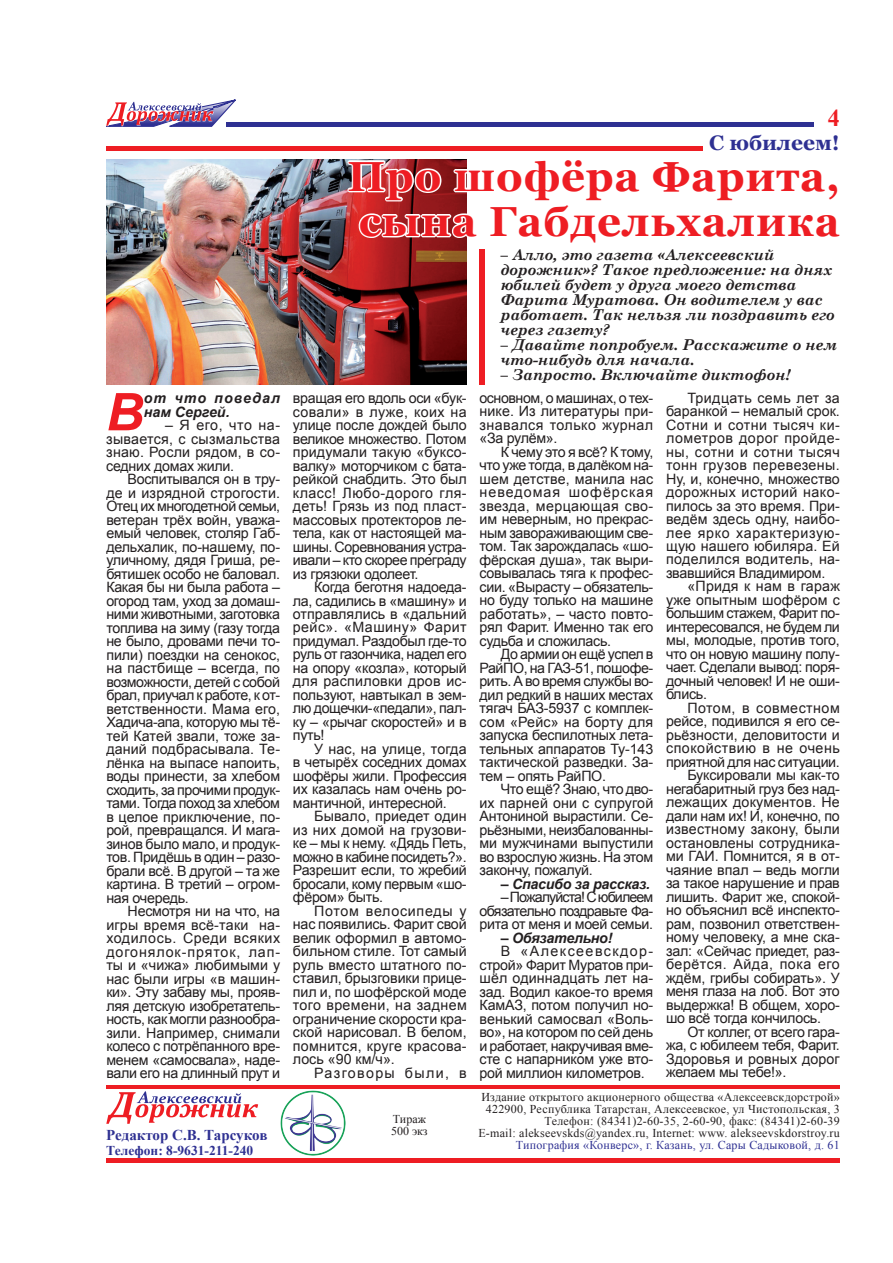
<style>
.page{position:relative;width:893px;height:1263px;background:#fff}
.page>*{position:absolute;margin:0;border:0;box-sizing:border-box;transform-origin:0 0}
.t1{font:italic 700 51.9px "Arial";color:#ee1d23}
.t2{font:700 42px/45px "Georgia";letter-spacing:.02em;color:#ee1d23}
.t3{font:700 24px "Times New Roman";color:#ee1d23}
.t4{font:700 21px "Georgia";color:#2e3092}
.t5{font:italic 700 15px/15px "Century Schoolbook";color:#231f20}
.t6{font:700 15px "Times New Roman";letter-spacing:-.005em;color:#2e3092}
.t7{font:14.25px/13.5px "Arial";letter-spacing:-.02em;color:#231f20;text-align:justify}
.t8{font:14.25px "Arial";letter-spacing:.035em;color:#231f20}
.t9{font:14.25px "Arial";letter-spacing:.005em;color:#231f20}
.t10{font:italic 700 14.25px "Arial";letter-spacing:-.02em;color:#231f20}
.t11{font:italic 700 14.25px/13.5px "Arial";letter-spacing:.055em;color:#231f20}
.t12{font:14.25px "Arial";letter-spacing:.01em;color:#231f20}
.t13{font:14.25px "Arial";letter-spacing:.02em;color:#231f20}
.t14{font:14.25px "Arial";color:#231f20}
.t15{font:14.25px "Arial";letter-spacing:.015em;color:#231f20}
.t16{font:14.25px "Arial";letter-spacing:.095em;color:#231f20}
.t17{font:700 13.5px "Times New Roman";color:#2e3092}
.t18{font:12px/12px "Times New Roman";letter-spacing:.02em;color:#231f20;text-align:right}
.t19{font:12px "Times New Roman";letter-spacing:.02em;color:#2e3092}
.t20{font:12px/12px "Times New Roman";color:#231f20}
</style>
<div class="page">
<img style="left:106px;top:159px;width:361px;height:226px">
<hr style="left:226px;top:122px;width:587px;height:4px;background:#2e3092">
<svg style="left:106px;top:100px;width:130px;height:26px"></svg>
<hr style="left:106px;top:146px;width:597px;height:4px;background:#ee1d23">
<img style="left:346px;top:159px;width:121px;height:86px">
<div style="left:106px;top:1158px;width:734px;height:5px;background:#ee1d23"></div>
<hr style="left:106px;top:1085px;width:734px;height:3px;background:#ee1d23">
<svg style="left:106px;top:1091px;width:152px;height:33px"></svg>
<img style="left:280px;top:1090px;width:66px;height:66px">
<div style="left:479px;top:249px;width:6px;height:136px;background:#ee1d23"></div>
<h1 class="t1" style="left:106px;top:377px;width:39px">В</h1>
<p class="t11" style="left:144px;top:392px;width:138px">от что поведал нам Сергей.</p>
<p class="t7" style="left:106px;top:419px;width:175px;text-indent:59px">– Я его, что на&shy;зывается, с сызмальства знаю. Росли рядом, в со&shy;седних домах жили.</p>
<p class="t7" style="left:106px;top:473px;width:175px;text-indent:21px">Воспитывался он в тру&shy;де и изрядной строгости.<br>Отец их многодетной семьи, ветеран трёх войн, уважа&shy;емый человек, столяр Габ&shy;дельхалик, по-нашему, по&shy;уличному, дядя Гриша, ре&shy;бятишек особо не баловал.<br>Какая бы ни была работа – огород там, уход за домаш&shy;ними животными, заготовка топлива на зиму (газу тогда не было, дровами печи то&shy;пили) поездки на сенокос, на пастбище – всегда, по возможности, детей с собой брал, приучал к работе, к от&shy;ветственности. Мама его, Хадича-апа, которую мы тё&shy;тей Катей звали, тоже за&shy;даний подбрасывала. Те&shy;лёнка на выпасе напоить, воды принести, за хлебом сходить, за прочими продук&shy;тами. Тогда поход за хлебом в целое приключение, по&shy;рой, превращался. И мага&shy;зинов было мало, и продук&shy;тов. Придёшь в один – разо&shy;брали всё. В другой – та же картина. В третий – огром&shy;ная очередь.</p>
<p class="t7" style="left:106px;top:904px;width:175px;text-indent:21px">Несмотря ни на что, на игры время всё-таки на&shy;ходилось. Среди всяких догонялок-пряток, лап&shy;ты и «чижа» любимыми у нас были игры «в машин&shy;ки». Эту забаву мы, прояв&shy;ляя детскую изобретатель&shy;ность, как могли разнообра&shy;зили. Например, снимали колесо с потрёпанного вре&shy;менем «самосвала», наде&shy;вали его на длинный прут и</p>
<p class="t6" style="left:106px;top:1124px;width:163px">Редактор С.В. Тарсуков</p>
<p class="t17" style="left:106px;top:1141px;width:148px">Телефон: 8-9631-211-240</p>
<h3 class="t3" style="left:828px;top:102px;width:13px">4</h3>
<h3 class="t4" style="left:709px;top:130px;width:132px">С юбилеем!</h3>
<h2 class="t2" style="left:348px;top:154px;width:494px">Про шофёра Фарита, сына Габдельхалика</h2>
<p class="t7" style="left:293px;top:391px;width:175px">вращая его вдоль оси «бук&shy;совали» в луже, коих на улице после дождей было великое множество. Потом придумали такую «буксо&shy;валку» моторчиком с бата&shy;рейкой снабдить. Это был класс! Любо-дорого гля&shy;деть! Грязь из под пласт&shy;массовых протекторов ле&shy;тела, как от настоящей ма&shy;шины. Соревнования устра&shy;ивали – кто скорее преграду из грязюки одолеет.</p>
<p class="t7" style="left:293px;top:580px;width:175px;text-indent:21px">Когда беготня надоеда&shy;ла, садились в «машину» и отправлялись в «дальний рейс». «Машину» Фарит придумал. Раздобыл где-то руль от газончика, надел его на опору «козла», который для распиловки дров ис&shy;пользуют, навтыкал в зем&shy;лю дощечки-«педали», пал&shy;ку – «рычаг скоростей» и в путь!</p>
<p class="t7" style="left:293px;top:742px;width:175px;text-indent:21px">У нас, на улице, тогда в четырёх соседних домах шофёры жили. Профессия их казалась нам очень ро&shy;мантичной, интересной.</p>
<p class="t7" style="left:293px;top:810px;width:175px;text-indent:21px">Бывало, приедет один из них домой на грузови&shy;ке – мы к нему. «Дядь Петь, можно в кабине посидеть?».<br>Разрешит если, то жребий бросали, кому первым «шо&shy;фёром» быть.</p>
<p class="t7" style="left:293px;top:904px;width:175px;text-indent:21px">Потом велосипеды у нас появились. Фарит свой велик оформил в автомо&shy;бильном стиле. Тот самый руль вместо штатного по&shy;ставил, брызговики прице&shy;пил и, по шофёрской моде того времени, на заднем ограничение скорости кра&shy;ской нарисовал. В белом, помнится, круге красова&shy;лось «90 км/ч».</p>
<p class="t16" style="left:314px;top:1063px;width:154px">Разговоры были, в</p>
<p class="t20" style="left:391px;top:1113px;width:38px">Тираж<br>500 экз</p>
<p class="t5" style="left:501px;top:247px;width:336px">– Алло, это газета «Алексеевский дорожник»? Такое предложение: на днях юбилей будет у друга моего детства<br>Фарита Муратова. Он водителем у вас работает. Так нельзя ли поздравить его через газету?</p>
<p class="t5" style="left:501px;top:337px;width:338px">– Давайте попробуем. Расскажите о нем что-нибудь для начала.</p>
<p class="t5" style="left:501px;top:367px;width:291px">– Запросто. Включайте диктофон!</p>
<p class="t7" style="left:479px;top:391px;width:175px">основном, о машинах, о тех&shy;нике. Из литературы при&shy;знавался только журнал «За рулём».</p>
<p class="t7" style="left:479px;top:445px;width:175px;text-indent:21px">К чему это я всё? К тому, что уже тогда, в далёком на&shy;шем детстве, манила нас неведомая шофёрская звезда, мерцающая сво&shy;им неверным, но прекрас&shy;ным завораживающим све&shy;том. Так зарождалась «шо&shy;фёрская душа», так выри&shy;совывалась тяга к профес&shy;сии. «Вырасту – обязатель&shy;но буду только на машине работать», – часто повто&shy;рял Фарит. Именно так его судьба и сложилась.</p>
<p class="t7" style="left:479px;top:648px;width:175px;text-indent:21px">До армии он ещё успел в РайПО, на ГАЗ-51, пошофе&shy;рить. А во время службы во&shy;дил редкий в наших местах тягач БАЗ-5937 с комплек&shy;сом «Рейс» на борту для запуска беспилотных лета&shy;тельных аппаратов Ту-143 тактической разведки. За&shy;тем – опять РайПО.</p>
<p class="t7" style="left:479px;top:782px;width:175px;text-indent:21px">Что ещё? Знаю, что дво&shy;их парней они с супругой Антониной вырастили. Се&shy;рьёзными, неизбалованны&shy;ми мужчинами выпустили во взрослую жизнь. На этом закончу, пожалуй.</p>
<p class="t10" style="left:501px;top:874px;width:151px">– Спасибо за рассказ.</p>
<p class="t7" style="left:479px;top:890px;width:175px;text-indent:21px">– Пожалуйста! С юбилеем обязательно поздравьте Фа&shy;рита от меня и моей семьи.</p>
<p class="t10" style="left:501px;top:928px;width:113px">– Обязательно!</p>
<p class="t7" style="left:479px;top:944px;width:175px;text-indent:21px">В «Алексеевскдор&shy;строй» Фарит Муратов при&shy;шёл одиннадцать лет на&shy;зад. Водил какое-то время КамАЗ, потом получил но&shy;венький самосвал «Воль&shy;во», на котором по сей день и работает, накручивая вме&shy;сте с напарником уже вто&shy;рой миллион километров.</p>
<p class="t7" style="left:666px;top:391px;width:175px;text-indent:21px">Тридцать семь лет за баранкой – немалый срок.<br>Сотни и сотни тысяч ки&shy;лометров дорог пройде&shy;ны, сотни и сотни тысяч тонн грузов перевезены.<br>Ну, и, конечно, множество дорожных историй нако&shy;пилось за это время. При&shy;ведём здесь одну, наибо&shy;лее ярко характеризую&shy;щую нашего юбиляра. Ей поделился водитель, на&shy;звавшийся Владимиром.</p>
<p class="t7" style="left:666px;top:580px;width:175px;text-indent:21px">«Придя к нам в гараж уже опытным шофёром с большим стажем, Фарит по&shy;интересовался, не будем ли мы, молодые, против того, что он новую машину полу&shy;чает. Сделали вывод: поря&shy;дочный человек! И не оши&shy;блись.</p>
<p class="t8" style="left:687px;top:699px;width:154px">Потом, в совместном</p>
<p class="t7" style="left:666px;top:715px;width:175px">рейсе, подивился я его се-</p>
<p class="t9" style="left:666px;top:726px;width:175px">рьёзности, деловитости и</p>
<p class="t8" style="left:666px;top:739px;width:175px">спокойствию в не очень</p>
<p class="t7" style="left:666px;top:755px;width:175px">приятной для нас ситуации.</p>
<p class="t7" style="left:687px;top:769px;width:154px">Буксировали мы как-то</p>
<p class="t7" style="left:666px;top:782px;width:175px">негабаритный груз без над-</p>
<p class="t15" style="left:666px;top:793px;width:175px">лежащих документов. Не</p>
<p class="t7" style="left:666px;top:809px;width:175px">дали нам их! И, конечно, по</p>
<p class="t13" style="left:666px;top:820px;width:175px">известному закону, были</p>
<p class="t12" style="left:666px;top:833px;width:175px">остановлены сотрудника-</p>
<p class="t7" style="left:666px;top:850px;width:175px">ми ГАИ. Помнится, я в от-</p>
<p class="t7" style="left:666px;top:863px;width:175px">чаяние впал – ведь могли</p>
<p class="t7" style="left:666px;top:877px;width:175px">за такое нарушение и прав</p>
<p class="t7" style="left:666px;top:890px;width:175px">лишить. Фарит же, спокой-</p>
<p class="t7" style="left:666px;top:904px;width:175px">но объяснил всё инспекто-</p>
<p class="t7" style="left:666px;top:917px;width:175px">рам, позвонил ответствен-</p>
<p class="t14" style="left:666px;top:928px;width:175px">ному человеку, а мне ска-</p>
<p class="t7" style="left:666px;top:944px;width:175px">зал: «Сейчас приедет, раз-</p>
<p class="t8" style="left:666px;top:955px;width:175px">берётся. Айда, пока его</p>
<p class="t7" style="left:666px;top:971px;width:175px">ждём, грибы собирать». У</p>
<p class="t7" style="left:666px;top:985px;width:175px">меня глаза на лоб. Вот это</p>
<p class="t7" style="left:666px;top:998px;width:175px">выдержка! В общем, хоро-</p>
<p class="t7" style="left:666px;top:1012px;width:156px">шо всё тогда кончилось.</p>
<p class="t7" style="left:687px;top:1025px;width:154px">От коллег, от всего гара-</p>
<p class="t7" style="left:666px;top:1039px;width:175px">жа, с юбилеем тебя, Фарит.</p>
<p class="t9" style="left:666px;top:1049px;width:175px">Здоровья и ровных дорог</p>
<p class="t7" style="left:666px;top:1066px;width:122px">желаем мы тебе!».</p>
<p class="t18" style="left:478px;top:1091px;width:363px">Издание открытого акционерного общества «Алексеевскдорстрой» 422900, Республика Татарстан, Алексеевское, ул Чистопольская, 3<br>Телефон: (84341)2-60-35, 2-60-90, факс: (84341)2-60-39<br>E-mail: alekseevskds@yandex.ru, Internet: www. alekseevskdorstroy.ru</p>
<p class="t19" style="left:516px;top:1137px;width:325px">Типография «Конверс», г. Казань, ул. Сары Садыковой, д. 61</p>
</div>
